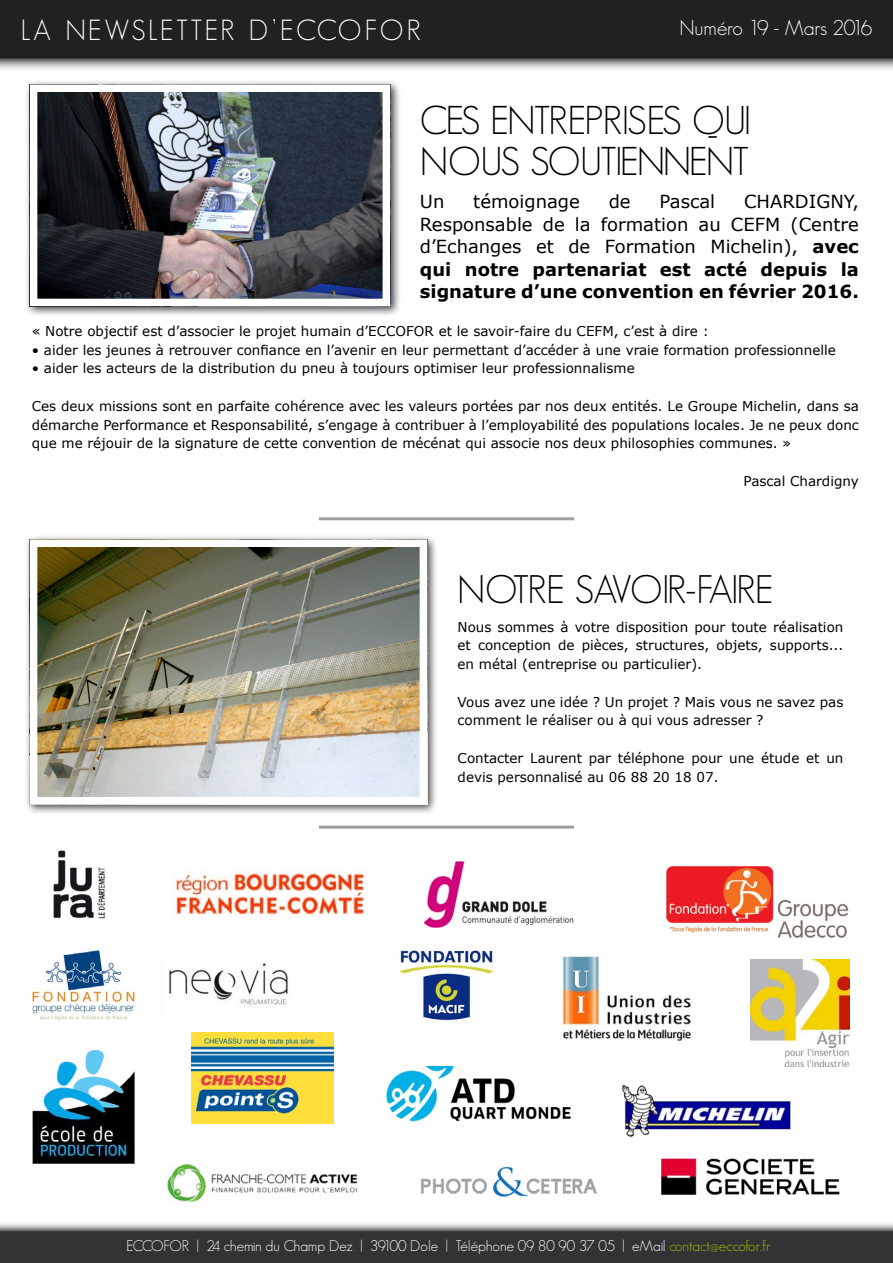
<style>
.page{position:relative;width:893px;height:1263px;background:#fff}
.page>*{position:absolute;margin:0;border:0;box-sizing:border-box;transform-origin:0 0}
.t1{font:300 39.45px/41px "Geosans";letter-spacing:-.05em;color:#000}
.t2{font:300 39px "Geosans";letter-spacing:-.045em;color:#000}
.t3{font:300 28.5px "Geosans";letter-spacing:.08em;color:#fff}
.t4{font:300 21px "Geosans";color:#fff}
.t5{font:18px/22.5px "Verdana";color:#000;text-align:justify}
.t6{font:300 15px "Geosans";color:#fff}
.t7{font:13.5px/18.8px "Verdana";color:#000;text-align:justify}
.s1{font-weight:700}
.s2{color:#97bf0d}
</style>
<div class="page">
<img style="left:0;top:0;width:893px;height:1263px">
<hr style="left:319px;top:826px;width:255px;height:3px;background:#9c9e9f">
<img style="left:751px;top:959px;width:98px;height:108px">
<img style="left:395px;top:945px;width:103px;height:80px">
<img style="left:424px;top:861px;width:150px;height:66px">
<img style="left:159px;top:957px;width:139px;height:56px">
<img style="left:192px;top:1033px;width:141px;height:90px">
<img style="left:166px;top:1163px;width:193px;height:39px">
<img style="left:554px;top:953px;width:143px;height:87px">
<img style="left:659px;top:1152px;width:183px;height:48px">
<img style="left:417px;top:1163px;width:183px;height:37px">
<img style="left:32px;top:950px;width:103px;height:70px">
<img style="left:32px;top:1051px;width:103px;height:112px">
<img style="left:42px;top:848px;width:72px;height:72px">
<div style="left:24px;top:79px;width:377px;height:238px;background:#000;opacity:.75"></div>
<img style="left:39px;top:93px;width:342px;height:204px">
<div style="left:30px;top:84px;width:360px;height:222px;border:8px solid #fff"></div>
<div style="left:24px;top:534px;width:414px;height:282px;background:#000;opacity:.75"></div>
<img style="left:39px;top:548px;width:379px;height:247px">
<div style="left:30px;top:539px;width:397px;height:265px;border:8px solid #fff"></div>
<img style="left:383px;top:1067px;width:191px;height:56px">
<img style="left:617px;top:1078px;width:177px;height:66px">
<hr style="left:319px;top:517px;width:255px;height:3px;background:#9c9e9f">
<img style="left:173px;top:869px;width:192px;height:50px">
<img style="left:662px;top:864px;width:190px;height:76px">
<h3 class="t3" style="left:21px;top:14px;width:401px">LA NEWSLETTER D’ECCOFOR</h3>
<h3 class="t4" style="left:679px;top:16px;width:194px">Numéro 19 - Mars 2016</h3>
<h1 class="t1" style="left:420px;top:100px;width:331px">CES ENTREPRISES QUI<br>NOUS SOUTIENNENT</h1>
<h3 class="t5" style="left:420px;top:190px;width:26px">Un</h3>
<h3 class="t5" style="left:473px;top:190px;width:108px">témoignage</h3>
<h3 class="t5" style="left:609px;top:190px;width:23px">de</h3>
<h3 class="t5" style="left:659px;top:190px;width:57px">Pascal</h3>
<h3 class="t5" style="left:420px;top:190px;width:441px;text-indent:324px">CHARDIGNY, Responsable de la formation au CEFM (Centre d’Echanges et de Formation Michelin), <span class="s1">avec qui notre partenariat est acté depuis la signature d’une convention en février 2016.</span></h3>
<p class="t7" style="left:32px;top:321px;width:679px">« Notre objectif est d’associer le projet humain d’ECCOFOR et le savoir-faire du CEFM, c’est à dire :</p>
<p class="t7" style="left:32px;top:340px;width:806px">• aider les jeunes à retrouver confiance en l’avenir en leur permettant d’accéder à une vraie formation professionnelle</p>
<p class="t7" style="left:32px;top:359px;width:604px">• aider les acteurs de la distribution du pneu à toujours optimiser leur professionnalisme</p>
<p class="t7" style="left:32px;top:396px;width:829px">Ces deux missions sont en parfaite cohérence avec les valeurs portées par nos deux entités. Le Groupe Michelin, dans sa démarche Performance et Responsabilité, s’engage à contribuer à l’employabilité des populations locales. Je ne peux donc que me réjouir de la signature de cette convention de mécénat qui associe nos deux philosophies communes. »</p>
<p class="t7" style="left:744px;top:471px;width:117px">Pascal Chardigny</p>
<h2 class="t2" style="left:457px;top:568px;width:318px">NOTRE SAVOIR-FAIRE</h2>
<p class="t7" style="left:458px;top:617px;width:387px">Nous sommes à votre disposition pour toute réalisation et conception de pièces, structures, objets, supports... en métal (entreprise ou particulier).</p>
<p class="t7" style="left:458px;top:692px;width:387px">Vous avez une idée ? Un projet ? Mais vous ne savez pas comment le réaliser ou à qui vous adresser ?</p>
<p class="t7" style="left:458px;top:748px;width:387px">Contacter Laurent par téléphone pour une étude et un devis personnalisé au 06 88 20 18 07.</p>
<p class="t6" style="left:126px;top:1237px;width:646px">ECCOFOR | 24 chemin du Champ Dez | 39100 Dole | Téléphone 09 80 90 37 05 | eMail <span class="s2">contact@eccofor.fr</span></p>
</div>
